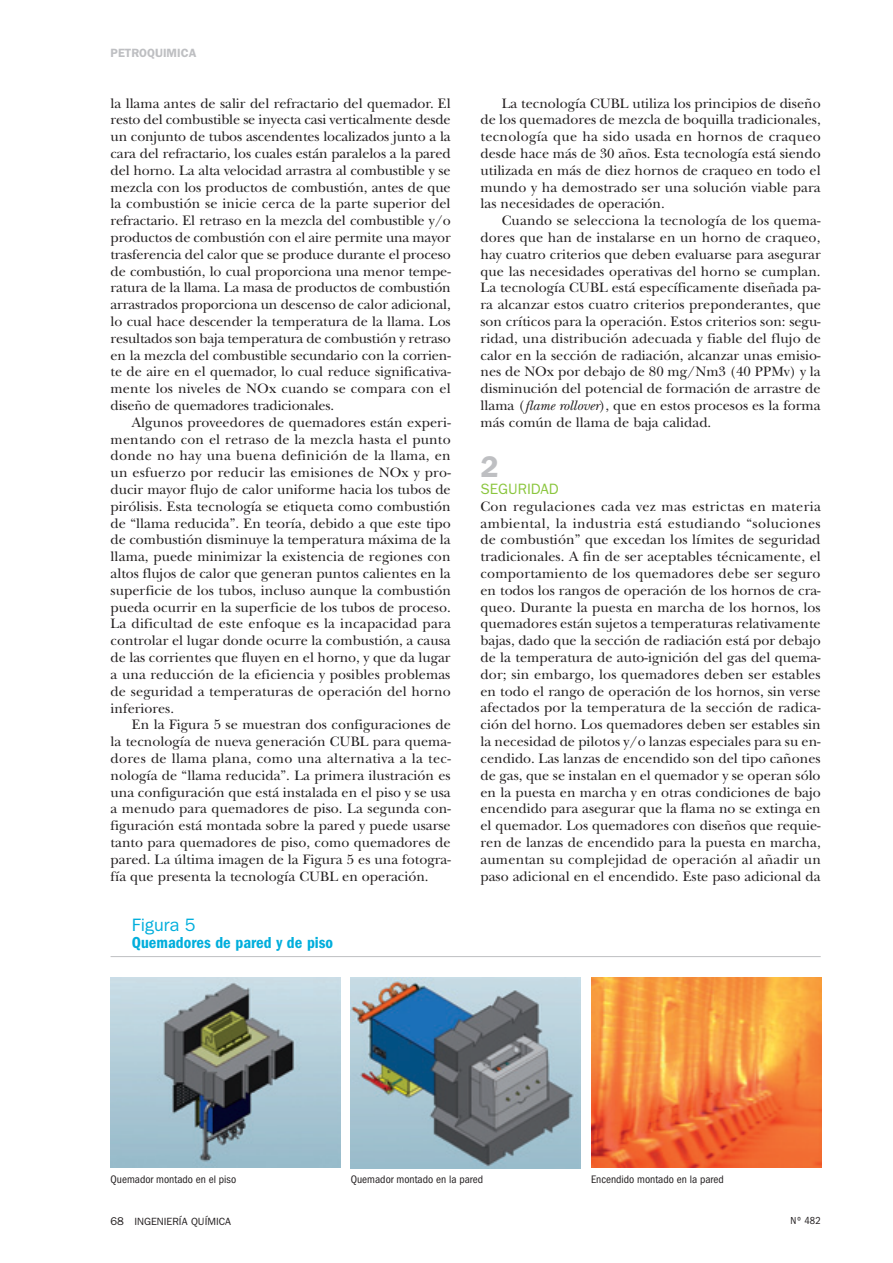
<style>
.page{position:relative;width:893px;height:1263px;background:#fff}
.page>*{position:absolute;margin:0;border:0;box-sizing:border-box;transform-origin:0 0}
.t1{font:600 30px "Franklin Gothic";color:#bebfc2}
.t2{font:18px "Franklin Gothic";color:#00aedc}
.t3{font:600 condensed 16.5px "Franklin Gothic";color:#00aedc}
.t4{font:15px "Franklin Gothic";color:#8bc63e}
.t5{font:14.25px/16.8px "New Baskerville";color:#231f20;text-align:justify}
.t6{font:600 12px "Franklin Gothic";color:#bebfc2}
.t7{font:condensed 11.25px "Franklin Gothic";color:#231f20}
.t8{font:10.5px "Franklin Gothic";color:#231f20}
.t9{font:condensed 10.5px "Franklin Gothic";color:#231f20}
.s1{font-style:italic}
.s2{font-size:11.25px}
</style>
<div class="page">
<hr style="left:111px;top:956px;width:710px;height:1px;background:#bebfc2">
<img style="left:351px;top:978px;width:229px;height:190px">
<img style="left:591px;top:978px;width:231px;height:189px">
<img style="left:111px;top:978px;width:229px;height:189px">
<p class="t6" style="left:111px;top:46px;width:87px">PETROQUIMICA</p>
<p class="t5" style="left:111px;top:95px;width:342px">la llama antes de salir del refractario del quemador. El resto del combustible se inyecta casi verticalmente desde un conjunto de tubos ascendentes localizados junto a la cara del refractario, los cuales están paralelos a la pared del horno. La alta velocidad arrastra al combustible y se mezcla con los productos de combustión, antes de que la combustión se inicie cerca de la parte superior del refractario. El retraso en la mezcla del combustible y/o productos de combustión con el aire permite una mayor trasferencia del calor que se produce durante el proceso de combustión, lo cual proporciona una menor tempe&shy;ratura de la llama. La masa de productos de combustión arrastrados proporciona un descenso de calor adicional, lo cual hace descender la temperatura de la llama. Los resultados son baja temperatura de combustión y retraso en la mezcla del combustible secundario con la corrien&shy;te de aire en el quemador, lo cual reduce significativa&shy;mente los niveles de NOx cuando se compara con el diseño de quemadores tradicionales.</p>
<p class="t5" style="left:111px;top:414px;width:342px;text-indent:21px">Algunos proveedores de quemadores están experi&shy;mentando con el retraso de la mezcla hasta el punto donde no hay una buena definición de la llama, en un esfuerzo por reducir las emisiones de NOx y pro&shy;ducir mayor flujo de calor uniforme hacia los tubos de pirólisis. Esta tecnología se etiqueta como combustión de “llama reducida”. En teoría, debido a que este tipo de combustión disminuye la temperatura máxima de la llama, puede minimizar la existencia de regiones con altos flujos de calor que generan puntos calientes en la superficie de los tubos, incluso aunque la combustión pueda ocurrir en la superficie de los tubos de proceso.<br>La dificultad de este enfoque es la incapacidad para controlar el lugar donde ocurre la combustión, a causa de las corrientes que fluyen en el horno, y que da lugar a una reducción de la eficiencia y posibles problemas de seguridad a temperaturas de operación del horno inferiores.</p>
<p class="t5" style="left:111px;top:716px;width:342px;text-indent:21px">En la Figura 5 se muestran dos configuraciones de la tecnología de nueva generación CUBL para quema&shy;dores de llama plana, como una alternativa a la tec&shy;nología de “llama reducida”. La primera ilustración es una configuración que está instalada en el piso y se usa a menudo para quemadores de piso. La segunda con&shy;figuración está montada sobre la pared y puede usarse tanto para quemadores de piso, como quemadores de pared. La última imagen de la Figura 5 es una fotogra&shy;fía que presenta la tecnología CUBL en operación.</p>
<p class="t2" style="left:132px;top:914px;width:65px">FIGURA 5</p>
<p class="t3" style="left:132px;top:933px;width:203px">Quemadores de pared y de piso</p>
<p class="t5" style="left:480px;top:95px;width:342px;text-indent:21px">La tecnología CUBL utiliza los principios de diseño de los quemadores de mezcla de boquilla tradicionales, tecnología que ha sido usada en hornos de craqueo desde hace más de 30 años. Esta tecnología está siendo utilizada en más de diez hornos de craqueo en todo el mundo y ha demostrado ser una solución viable para las necesidades de operación.</p>
<p class="t5" style="left:480px;top:212px;width:342px;text-indent:21px">Cuando se selecciona la tecnología de los quema&shy;dores que han de instalarse en un horno de craqueo, hay cuatro criterios que deben evaluarse para asegurar que las necesidades operativas del horno se cumplan.<br>La tecnología CUBL está específicamente diseñada pa&shy;ra alcanzar estos cuatro criterios preponderantes, que son críticos para la operación. Estos criterios son: segu&shy;ridad, una distribución adecuada y fiable del flujo de calor en la sección de radiación, alcanzar unas emisio&shy;nes de NOx por debajo de 80 mg/Nm3 (40 PPMv) y la disminución del potencial de formación de arrastre de llama (<span class="s1">flame rollover</span>), que en estos procesos es la forma más común de llama de baja calidad.</p>
<h1 class="t1" style="left:480px;top:449px;width:19px">2</h1>
<p class="t4" style="left:480px;top:480px;width:78px">SEGURIDAD</p>
<p class="t5" style="left:480px;top:498px;width:342px">Con regulaciones cada vez mas estrictas en materia ambiental, la industria está estudiando “soluciones de combustión” que excedan los límites de seguridad tradicionales. A fin de ser aceptables técnicamente, el comportamiento de los quemadores debe ser seguro en todos los rangos de operación de los hornos de cra&shy;queo. Durante la puesta en marcha de los hornos, los quemadores están sujetos a temperaturas relativamente bajas, dado que la sección de radiación está por debajo de la temperatura de auto-ignición del gas del quema&shy;dor; sin embargo, los quemadores deben ser estables en todo el rango de operación de los hornos, sin verse afectados por la temperatura de la sección de radica&shy;ción del horno. Los quemadores deben ser estables sin la necesidad de pilotos y/o lanzas especiales para su en&shy;cendido. Las lanzas de encendido son del tipo cañones de gas, que se instalan en el quemador y se operan sólo en la puesta en marcha y en otras condiciones de bajo encendido para asegurar que la flama no se extinga en el quemador. Los quemadores con diseños que requie&shy;ren de lanzas de encendido para la puesta en marcha, aumentan su complejidad de operación al añadir un paso adicional en el encendido. Este paso adicional da</p>
<p class="t7" style="left:111px;top:1173px;width:127px">Quemador montado en el piso</p>
<p class="t7" style="left:351px;top:1173px;width:134px">Quemador montado en la pared</p>
<p class="t7" style="left:591px;top:1173px;width:134px">Encendido montado en la pared</p>
<p class="t8" style="left:111px;top:1215px;width:122px"><span class="s2">68</span> INGENI ERÍA QUÍMICA</p>
<p class="t9" style="left:790px;top:1215px;width:32px">Nº 482</p>
</div>
